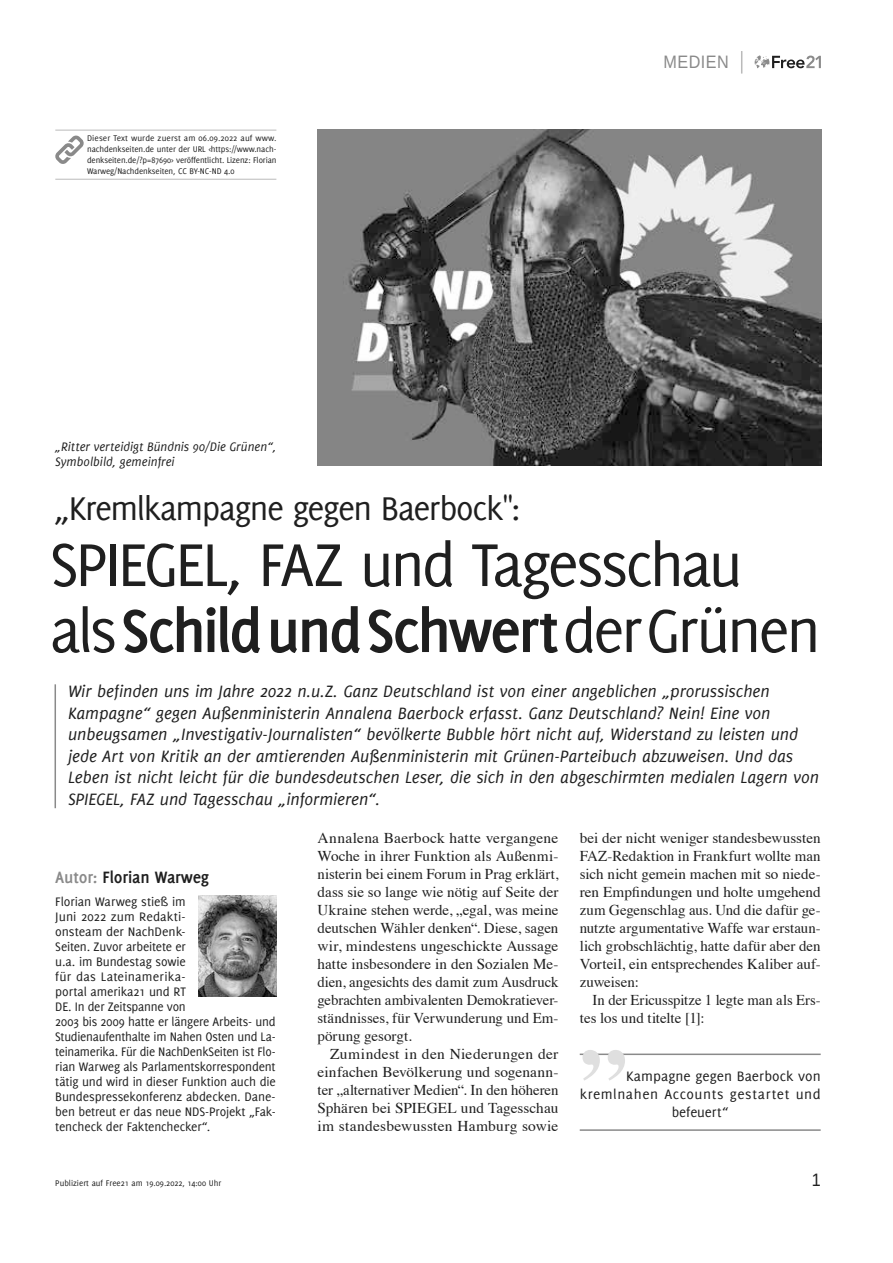
<style>
.page{position:relative;width:893px;height:1263px;background:#fff}
.page>*{position:absolute;margin:0;border:0;box-sizing:border-box;transform-origin:0 0}
.t1{font:700 91.5px "Times";color:#dfdfdf}
.t2{font:66px/66px "Delicious";letter-spacing:-.045em;color:#1f1f1f}
.t3{font:36px "Delicious";letter-spacing:-.04em;color:#1f1f1f}
.t4{font:italic 18px/21.6px "Delicious";color:#1f1f1f}
.t5{font:700 18px "Delicious";letter-spacing:-.01em;color:#1f1f1f}
.t6{font:18px "Liberation Sans";letter-spacing:.03em;color:#8a8a8a;scale:.9 1}
.t7{font:18px "Liberation Sans";color:#1f1f1f;scale:.9 1}
.t8{font:15px/18px "Times";letter-spacing:.005em;color:#1f1f1f;text-align:justify}
.t9{font:15px "Delicious";letter-spacing:.025em;color:#1f1f1f}
.t10{font:15px "Delicious";color:#1f1f1f}
.t11{font:15px "Delicious";letter-spacing:-.005em;color:#1f1f1f}
.t12{font:13.5px/15px "Delicious";letter-spacing:-.01em;color:#1f1f1f}
.t13{font:italic 13.5px/15px "Delicious";color:#1f1f1f}
.t14{font:9px/10.8px "Delicious";letter-spacing:-.01em;color:#1f1f1f;text-align:justify}
.s1{font-weight:700}
.s2{color:#8a8a8a}
</style>
<div class="page">
<svg style="left:755px;top:55px;width:66px;height:13px"></svg>
<svg style="left:741px;top:51px;width:1px;height:23px"></svg>
<hr style="left:55px;top:684px;width:1px;height:124px;background:#8a8a8a">
<img style="left:317px;top:130px;width:504px;height:335px">
<img style="left:199px;top:896px;width:77px;height:101px">
<hr style="left:55px;top:130px;width:221px;height:1px;background:#bababa">
<hr style="left:55px;top:179px;width:221px;height:1px;background:#bababa">
<svg style="left:55px;top:135px;width:29px;height:29px"></svg>
<hr style="left:580px;top:1053px;width:241px;height:2px;background:#8a8a8a">
<hr style="left:580px;top:1129px;width:241px;height:2px;background:#8a8a8a">
<p class="t14" style="left:87px;top:133px;width:191px">Dieser Text wurde zuerst am 06.09.2022 auf www. nachdenkseiten.de unter der URL &lt;https://www.nach&shy;denkseiten.de/?p=87690&gt; veröffentlicht. Lizenz: Florian Warweg/Nachdenkseiten, CC BY-NC-ND 4.0</p>
<p class="t13" style="left:55px;top:439px;width:223px">„Ritter verteidigt Bündnis 90/Die Grünen“,<br>Symbolbild, gemeinfrei</p>
<p class="t6" style="left:663px;top:51px;width:74px">MEDIEN</p>
<h3 class="t3" style="left:54px;top:488px;width:468px">„Kremlkampagne gegen Baerbock":</h3>
<h2 class="t2" style="left:50px;top:531px;width:772px">SPIEGEL, FAZ und Tagesschau als <span class="s1">Schild und Schwert</span> der Grünen</h2>
<p class="t4" style="left:68px;top:680px;width:752px">Wir befinden uns im Jahre 2022 n.u.Z. Ganz Deutschland ist von einer angeblichen „prorussischen Kampagne“ gegen Außenministerin Annalena Baerbock erfasst. Ganz Deutschland? Nein! Eine von unbeugsamen „Investigativ-Journalisten“ bevölkerte Bubble hört nicht auf, Widerstand zu leisten und jede Art von Kritik an der amtierenden Außenministerin mit Grünen-Parteibuch abzuweisen. Und das Leben ist nicht leicht für die bundesdeutschen Leser, die sich in den abgeschirmten medialen Lagern von SPIEGEL, FAZ und Tagesschau „informieren“.</p>
<p class="t5" style="left:55px;top:867px;width:155px"><span class="s2">Autor:</span> Florian Warweg</p>
<p class="t12" style="left:55px;top:894px;width:222px">Florian Warweg stieß im<br>Juni 2022 zum Redakti-<br>onsteam der NachDenk-<br>Seiten. Zuvor arbeitete er<br>u.a. im Bundestag sowie<br>für das Lateinamerika-<br>portal amerika21 und RT<br>DE. In der Zeitspanne von<br>2003 bis 2009 hatte er längere Arbeits- und<br>Studienaufenthalte im Nahen Osten und La&shy;teinamerika. Für die NachDenkSeiten ist Flo&shy;rian Warweg als Parlamentskorrespondent tätig und wird in dieser Funktion auch die<br>Bundespressekonferenz abdecken. Dane&shy;ben betreut er das neue NDS-Projekt „Fak&shy;tencheck der Faktenchecker“.</p>
<p class="t8" style="left:317px;top:828px;width:242px">Annalena Baerbock hatte vergangene Woche in ihrer Funktion als Außenmi&shy;nisterin bei einem Forum in Prag erklärt, dass sie so lange wie nötig auf Seite der Ukraine stehen werde, „egal, was meine deutschen Wähler denken“. Diese, sagen wir, mindestens ungeschickte Aussage hatte insbesondere in den Sozialen Me&shy;dien, angesichts des damit zum Ausdruck gebrachten ambivalenten Demokratiever&shy;ständnisses, für Verwunderung und Em&shy;pörung gesorgt.</p>
<p class="t8" style="left:317px;top:1044px;width:242px;text-indent:13px">Zumindest in den Niederungen der einfachen Bevölkerung und sogenann&shy;ter „alternativer Medien“. In den höheren Sphären bei SPIEGEL und Tagesschau im standesbewussten Hamburg sowie</p>
<p class="t8" style="left:580px;top:828px;width:242px">bei der nicht weniger standesbewussten FAZ-Redaktion in Frankfurt wollte man sich nicht gemein machen mit so niede&shy;ren Empfindungen und holte umgehend zum Gegenschlag aus. Und die dafür ge&shy;nutzte argumentative Waffe war erstaun&shy;lich grobschlächtig, hatte dafür aber den Vorteil, ein entsprechendes Kaliber auf&shy;zuweisen:</p>
<p class="t8" style="left:580px;top:990px;width:242px;text-indent:13px">In der Ericusspitze 1 legte man als Ers&shy;tes los und titelte [1]:</p>
<h1 class="t1" style="left:580px;top:945px;width:49px">„</h1>
<p class="t10" style="left:626px;top:1067px;width:196px">Kampagne gegen Baerbock von</p>
<p class="t9" style="left:580px;top:1085px;width:242px">kremlnahen Accounts gestartet und</p>
<p class="t11" style="left:672px;top:1103px;width:58px">befeuert“</p>
<p class="t14" style="left:55px;top:1177px;width:168px">Publiziert auf Free21 am 19.09.2022, 14:00 Uhr</p>
<p class="t7" style="left:812px;top:1168px;width:12px">1</p>
</div>
